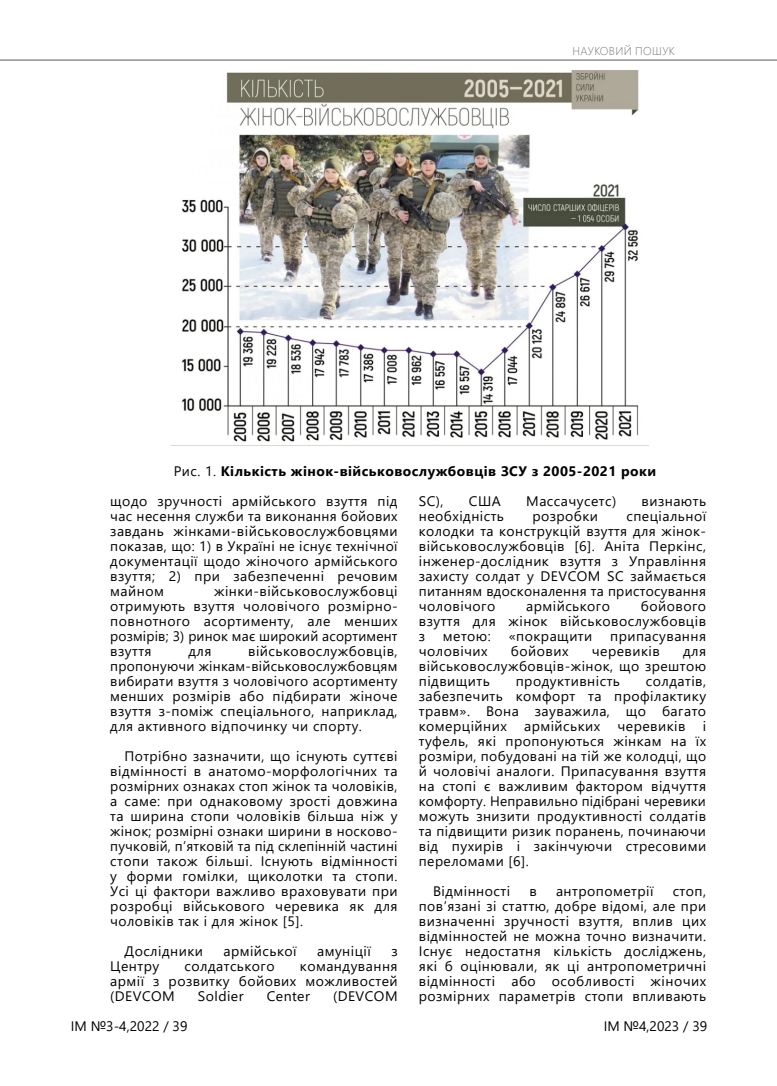
<style>
.page{position:relative;width:777px;height:1086px;background:#fff}
.page>*{position:absolute;margin:0;border:0;box-sizing:border-box;transform-origin:0 0}
.t1{font:13.75px/15px "Segoe UI";letter-spacing:.035em;color:#000;text-align:justify}
.t2{font:700 13.75px "Segoe UI";letter-spacing:.035em;color:#000}
.t3{font:300 11.25px "Segoe UI";letter-spacing:.04em;color:#777878}
.s1{font-weight:400}
</style>
<div class="page">
<hr style="left:0;top:59px;width:776px;height:2px;background:#777878">
<img style="left:181px;top:71px;width:458px;height:371px">
<p class="t3" style="left:572px;top:40px;width:104px">НАУКОВИЙ ПОШУК</p>
<p class="t2" style="left:174px;top:458px;width:483px"><span class="s1">Рис. 1.</span> Кількість жінок-військовослужбовців ЗСУ з 2005-2021 роки</p>
<p class="t1" style="left:110px;top:492px;width:289px">щодо зручності армійського взуття під час несення служби та виконання бойових завдань жінками-військовослужбовцями показав, що: 1) в Україні не існує технічної документації щодо жіночого армійського взуття; 2) при забезпеченні речовим майном</p>
<p class="t1" style="left:110px;top:582px;width:289px;text-indent:104px">жінки-військовослужбовці отримують взуття чоловічого розмірно&shy;повнотного асортименту, але менших розмірів; 3) ринок має широкий асортимент взуття</p>
<p class="t1" style="left:110px;top:642px;width:289px;text-indent:138px">військовослужбовців, пропонуючи жінкам-військовослужбовцям вибирати взуття з чоловічого асортименту менших розмірів або підбирати жіноче взуття з-поміж спеціального, наприклад, для активного відпочинку чи спорту.</p>
<p class="t1" style="left:110px;top:747px;width:289px;text-indent:14px">Потрібно зазначити, що існують суттєві відмінності в анатомо-морфологічних та розмірних ознаках стоп жінок та чоловіків, а саме: при однаковому зрості довжина та ширина стопи чоловіків більша ніж у жінок; розмірні ознаки ширини в носково&shy;пучковій, п’ятковій та під склепінній частині стопи також більші. Існують відмінності у форми гомілки, щиколотки та стопи.<br>Усі ці фактори важливо враховувати при розробці військового черевика як для чоловіків так і для жінок [5].</p>
<p class="t1" style="left:124px;top:942px;width:80px">Дослідники</p>
<p class="t1" style="left:223px;top:942px;width:75px">армійської</p>
<p class="t1" style="left:317px;top:942px;width:55px">амуніції</p>
<p class="t1" style="left:391px;top:942px;width:8px">з</p>
<p class="t1" style="left:110px;top:957px;width:50px">Центру</p>
<p class="t1" style="left:184px;top:957px;width:92px">солдатського</p>
<p class="t1" style="left:188px;top:642px;width:25px">для</p>
<p class="t1" style="left:110px;top:957px;width:289px;text-indent:189px">командування армії з розвитку бойових можливостей (DEVCOM</p>
<p class="t1" style="left:198px;top:987px;width:47px">Soldier</p>
<p class="t1" style="left:267px;top:987px;width:45px">Center</p>
<p class="t1" style="left:333px;top:987px;width:66px">(DEVCOM</p>
<p class="t1" style="left:71px;top:1017px;width:118px">ІМ №3-4,2022 / 39</p>
<p class="t1" style="left:418px;top:492px;width:26px">SC),</p>
<p class="t1" style="left:469px;top:492px;width:33px">США</p>
<p class="t1" style="left:526px;top:492px;width:91px">Массачусетс)</p>
<p class="t1" style="left:641px;top:492px;width:66px">визнають</p>
<p class="t1" style="left:418px;top:507px;width:87px">необхідність</p>
<p class="t1" style="left:532px;top:507px;width:67px">розробки</p>
<p class="t1" style="left:418px;top:507px;width:289px;text-indent:207px">спеціальної колодки та конструкцій взуття для жінок&shy;військовослужбовців [6]. Аніта Перкінс, інженер-дослідник взуття з Управління захисту солдат у DEVCOM SC займається питанням вдосконалення та пристосування чоловічого</p>
<p class="t1" style="left:418px;top:597px;width:289px;text-indent:222px">бойового взуття для жінок військовослужбовців з</p>
<p class="t1" style="left:526px;top:597px;width:85px">армійського</p>
<p class="t1" style="left:443px;top:627px;width:49px">метою:</p>
<p class="t1" style="left:508px;top:627px;width:85px">«покращити</p>
<p class="t1" style="left:610px;top:627px;width:97px">припасування</p>
<p class="t1" style="left:418px;top:642px;width:70px">чоловічих</p>
<p class="t1" style="left:511px;top:642px;width:59px">бойових</p>
<p class="t1" style="left:591px;top:642px;width:69px">черевиків</p>
<p class="t1" style="left:418px;top:642px;width:289px;text-indent:264px">для військовослужбовців-жінок, що зрештою підвищить</p>
<p class="t1" style="left:418px;top:672px;width:289px;text-indent:227px">солдатів, забезпечить комфорт та профілактику травм». Вона зауважила, що багато комерційних</p>
<p class="t1" style="left:515px;top:672px;width:106px">продуктивність</p>
<p class="t1" style="left:524px;top:717px;width:78px">армійських</p>
<p class="t1" style="left:617px;top:717px;width:69px">черевиків</p>
<p class="t1" style="left:418px;top:717px;width:289px;text-indent:284px">і туфель, які пропонуються жінкам на їх розміри, побудовані на тій же колодці, що й чоловічі аналоги. Припасування взуття на стопі є важливим фактором відчуття комфорту. Неправильно підібрані черевики можуть знизити продуктивності солдатів та підвищити ризик поранень, починаючи від пухирів і закінчуючи стресовими переломами [6].</p>
<p class="t1" style="left:433px;top:882px;width:79px">Відмінності</p>
<p class="t1" style="left:529px;top:882px;width:9px">в</p>
<p class="t1" style="left:556px;top:882px;width:99px">антропометрії</p>
<p class="t1" style="left:418px;top:882px;width:289px;text-indent:254px">стоп, пов’язані зі статтю, добре відомі, але при визначенні зручності взуття, вплив цих відмінностей не можна точно визначити.<br>Існує недостатня кількість досліджень, які б оцінювали, як ці антропометричні відмінності або особливості жіночих розмірних параметрів стопи впливають</p>
<p class="t1" style="left:603px;top:1017px;width:105px">ІМ №4,2023 / 39</p>
</div>
